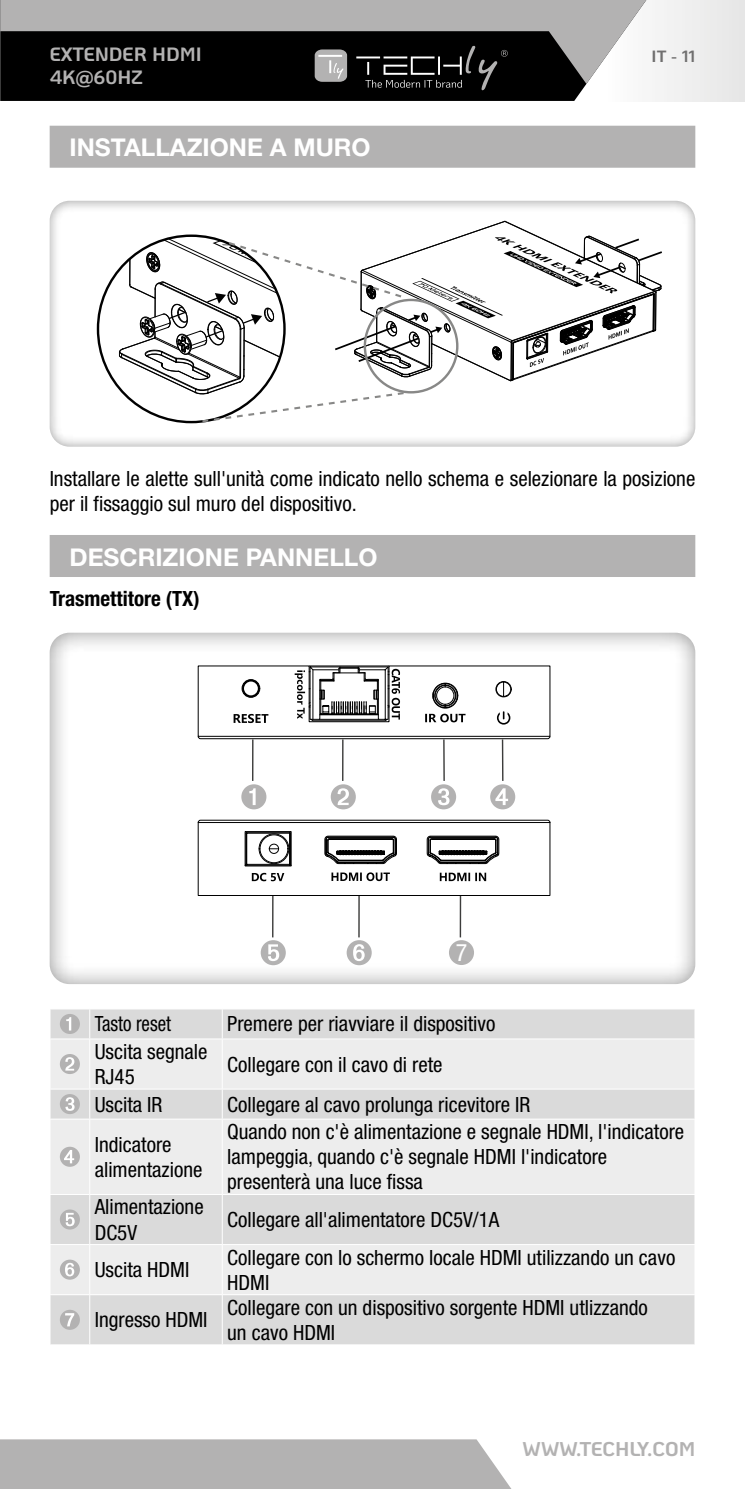
<style>
.page{position:relative;width:745px;height:1489px;background:#fff}
.page>*{position:absolute;margin:0;border:0;box-sizing:border-box;transform-origin:0 0}
.t1{font:700 24.5px "Helvetica Neue LT Std";color:#fff}
.t2{font:condensed 24.15px "Helvetica Neue LT Std";color:#fff}
.t3{font:condensed 21px/25.2px "Helvetica Neue LT Std";color:#000}
.t4{font:700 condensed 21px "Helvetica Neue LT Std";color:#000}
.t5{font:condensed 21px "Helvetica Neue LT Std";color:#000;scale:.9 1}
.t6{font:700 19.95px "Ko Ho";color:#b3b2b2}
.t7{font:700 19.25px "Ko Ho";color:#b3b2b2}
.t8{font:700 16.45px "Ko Ho";color:#706f6f}
</style>
<div class="page">
<div style="left:0;top:1439px;width:511px;height:49px;background:#b3b2b2"></div>
<div style="left:50px;top:126px;width:644px;height:42px;background:#b3b2b2"></div>
<div style="left:50px;top:535px;width:644px;height:42px;background:#b3b2b2"></div>
<div style="left:48px;top:194px;width:651px;height:256px;background:#000;opacity:.45"></div>
<div style="left:23px;top:612px;width:676px;height:374px;background:#000;opacity:.45"></div>
<hr style="left:252px;top:739px;width:1px;height:41px;background:#3d3d3c">
<hr style="left:342px;top:739px;width:1px;height:41px;background:#3d3d3c">
<hr style="left:443px;top:739px;width:1px;height:41px;background:#3d3d3c">
<hr style="left:501px;top:739px;width:2px;height:41px;background:#3d3d3c">
<svg style="left:197px;top:665px;width:353px;height:74px"></svg>
<hr style="left:309px;top:665px;width:80px;height:1px;background:#000">
<svg style="left:241px;top:784px;width:25px;height:25px"></svg>
<svg style="left:330px;top:784px;width:25px;height:25px"></svg>
<svg style="left:431px;top:784px;width:25px;height:25px"></svg>
<svg style="left:490px;top:784px;width:25px;height:25px"></svg>
<hr style="left:272px;top:896px;width:1px;height:41px;background:#3d3d3c">
<hr style="left:358px;top:896px;width:1px;height:41px;background:#3d3d3c">
<hr style="left:459px;top:896px;width:2px;height:41px;background:#3d3d3c">
<svg style="left:197px;top:819px;width:353px;height:77px"></svg>
<svg style="left:260px;top:940px;width:25px;height:25px"></svg>
<svg style="left:346px;top:940px;width:25px;height:25px"></svg>
<div style="left:448px;top:940px;width:25px;height:25px;background:#b3b2b2;border-radius:50%"></div>
<div style="left:51px;top:1009px;width:643px;height:335px;background:#dadada"></div>
<svg style="left:51px;top:1039px;width:643px;height:254px;background:#e7e7e7"></svg>
<svg style="left:89px;top:1009px;width:1px;height:29px"></svg>
<hr style="left:221px;top:1009px;width:2px;height:29px;background:#fff">
<svg style="left:694px;top:1009px;width:1px;height:29px"></svg>
<hr style="left:50px;top:1038px;width:40px;height:1px;background:#fff">
<hr style="left:90px;top:1038px;width:132px;height:1px;background:#fff">
<hr style="left:89px;top:1039px;width:1px;height:49px;background:#fff">
<hr style="left:222px;top:1038px;width:472px;height:1px;background:#fff">
<hr style="left:221px;top:1039px;width:2px;height:49px;background:#fff">
<hr style="left:50px;top:1088px;width:40px;height:1px;background:#fff">
<hr style="left:90px;top:1088px;width:132px;height:1px;background:#fff">
<svg style="left:89px;top:1089px;width:1px;height:29px"></svg>
<hr style="left:222px;top:1088px;width:472px;height:1px;background:#fff">
<hr style="left:221px;top:1089px;width:2px;height:29px;background:#fff">
<svg style="left:694px;top:1090px;width:1px;height:28px"></svg>
<hr style="left:50px;top:1118px;width:40px;height:1px;background:#fff">
<hr style="left:90px;top:1118px;width:132px;height:1px;background:#fff">
<hr style="left:89px;top:1119px;width:1px;height:74px;background:#fff">
<hr style="left:222px;top:1118px;width:472px;height:1px;background:#fff">
<hr style="left:221px;top:1119px;width:2px;height:74px;background:#fff">
<hr style="left:50px;top:1193px;width:40px;height:1px;background:#fff">
<hr style="left:90px;top:1193px;width:132px;height:1px;background:#fff">
<hr style="left:89px;top:1194px;width:1px;height:50px;background:#fff">
<hr style="left:222px;top:1193px;width:472px;height:1px;background:#fff">
<hr style="left:221px;top:1194px;width:2px;height:50px;background:#fff">
<hr style="left:50px;top:1243px;width:40px;height:2px;background:#fff">
<hr style="left:90px;top:1243px;width:132px;height:2px;background:#fff">
<hr style="left:89px;top:1244px;width:1px;height:50px;background:#fff">
<hr style="left:222px;top:1243px;width:472px;height:2px;background:#fff">
<hr style="left:221px;top:1244px;width:2px;height:50px;background:#fff">
<hr style="left:50px;top:1293px;width:40px;height:2px;background:#fff">
<hr style="left:90px;top:1293px;width:132px;height:2px;background:#fff">
<hr style="left:89px;top:1294px;width:1px;height:50px;background:#fff">
<hr style="left:222px;top:1293px;width:472px;height:2px;background:#fff">
<hr style="left:221px;top:1294px;width:2px;height:50px;background:#fff">
<svg style="left:60px;top:1013px;width:20px;height:20px"></svg>
<svg style="left:60px;top:1053px;width:20px;height:20px"></svg>
<svg style="left:60px;top:1093px;width:20px;height:21px"></svg>
<svg style="left:60px;top:1146px;width:20px;height:20px"></svg>
<svg style="left:60px;top:1209px;width:20px;height:20px"></svg>
<svg style="left:60px;top:1259px;width:20px;height:20px"></svg>
<svg style="left:60px;top:1309px;width:20px;height:20px"></svg>
<svg style="left:1px;top:84px;width:645px;height:17px;background:#1c1c1c"></svg>
<svg style="left:0;top:0;width:1px;height:101px"></svg>
<svg style="left:1px;top:0;width:666px;height:84px;background:#636363"></svg>
<hr style="left:356px;top:56px;width:24px;height:2px;background:#fff">
<svg style="left:314px;top:49px;width:33px;height:33px"></svg>
<svg style="left:365px;top:46px;width:142px;height:44px;background:#201f1f"></svg>
<p class="t7" style="left:50px;top:38px;width:154px">EXTENDER HDMI</p>
<p class="t8" style="left:651px;top:42px;width:45px">IT - 11</p>
<p class="t7" style="left:50px;top:61px;width:94px">4K@60HZ</p>
<p class="t1" style="left:69px;top:133px;width:302px">INSTALLAZIONE A MURO</p>
<p class="t3" style="left:50px;top:465px;width:646px">Installare le alette sull'unità come indicato nello schema e selezionare la posizione per il fissaggio sul muro del dispositivo.</p>
<p class="t1" style="left:69px;top:542px;width:309px">DESCRIZIONE PANNELLO</p>
<p class="t4" style="left:50px;top:585px;width:151px">Trasmettitore (TX)</p>
<p class="t2" style="left:455px;top:938px;width:13px">7</p>
<p class="t5" style="left:95px;top:1011px;width:86px">Tasto reset</p>
<p class="t3" style="left:227px;top:1011px;width:269px">Premere per riavviare il dispositivo</p>
<p class="t3" style="left:95px;top:1038px;width:114px">Uscita segnale<br>RJ45</p>
<p class="t3" style="left:227px;top:1051px;width:217px">Collegare con il cavo di rete</p>
<p class="t3" style="left:95px;top:1091px;width:69px">Uscita IR</p>
<p class="t3" style="left:227px;top:1091px;width:304px">Collegare al cavo prolunga ricevitore IR</p>
<p class="t3" style="left:95px;top:1131px;width:109px">Indicatore alimentazione</p>
<p class="t3" style="left:227px;top:1118px;width:458px">Quando non c'è alimentazione e segnale HDMI, l'indicatore lampeggia, quando c'è segnale HDMI l'indicatore presenterà una luce fissa</p>
<p class="t3" style="left:95px;top:1194px;width:110px">Alimentazione<br>DC5V</p>
<p class="t3" style="left:95px;top:1256px;width:96px">Uscita HDMI</p>
<p class="t3" style="left:95px;top:1306px;width:114px">Ingresso HDMI</p>
<p class="t3" style="left:227px;top:1206px;width:273px">Collegare all'alimentatore DC5V/1A</p>
<p class="t3" style="left:227px;top:1244px;width:449px">Collegare con lo schermo locale HDMI utilizzando un cavo<br>HDMI</p>
<p class="t3" style="left:227px;top:1294px;width:422px">Collegare con un dispositivo sorgente HDMI utlizzando un cavo HDMI</p>
<p class="t6" style="left:522px;top:1432px;width:174px">WWW.TECHLY.COM</p>
</div>
